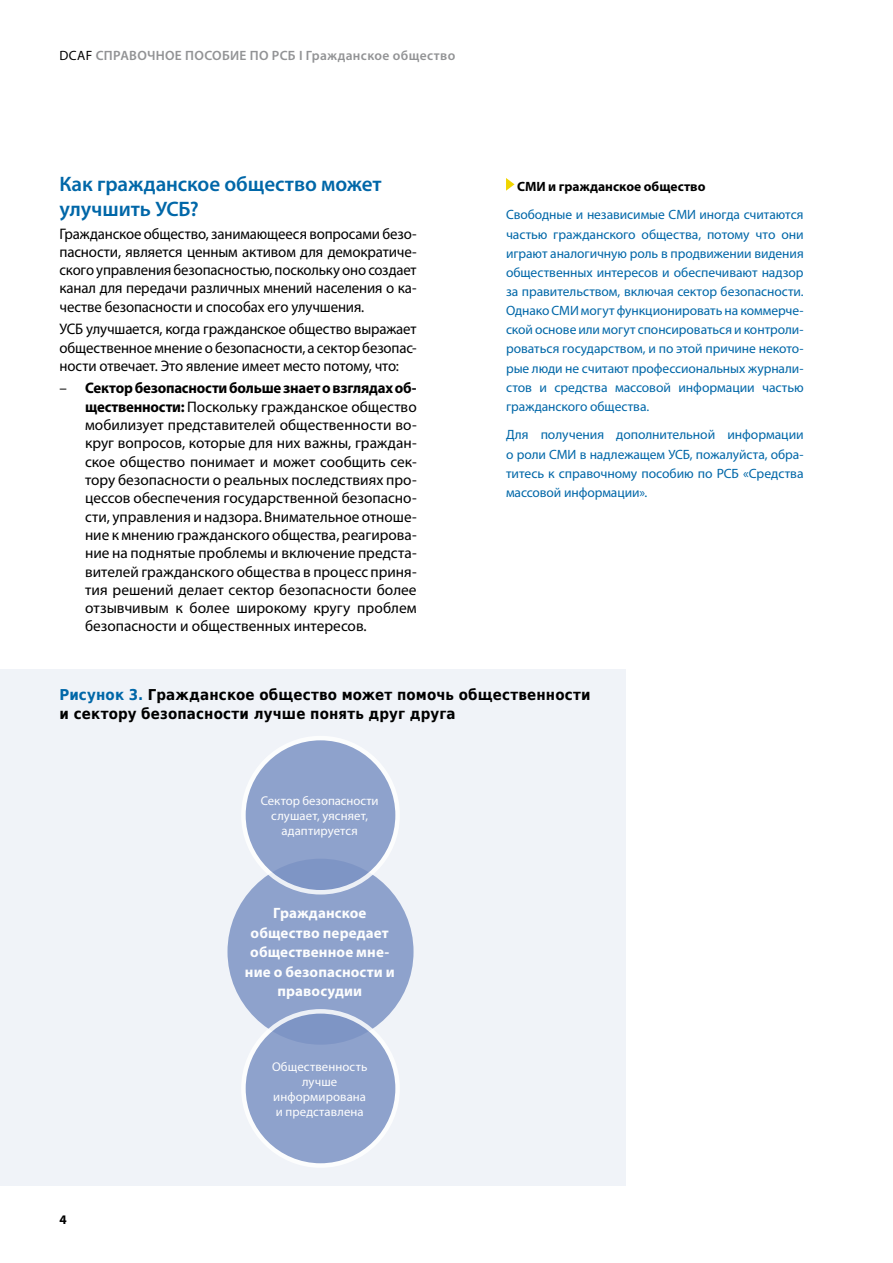
<style>
.page{position:relative;width:893px;height:1263px;background:#fff}
.page>*{position:absolute;margin:0;border:0;box-sizing:border-box;transform-origin:0 0}
.t1{font:600 21px/25.5px "Myriad Pro";letter-spacing:-.005em;color:#0067a8}
.t2{font:15.3px/18.3px "Myriad Pro";letter-spacing:-.005em;color:#000;text-align:justify}
.t3{font:700 15px/19.2px "DejaVu Sans Condensed";letter-spacing:.01em;color:#000}
.t4{font:700 15px/19.5px "Myriad Pro";letter-spacing:.01em;color:#fff;text-align:center}
.t5{font:13.5px/19.2px "Myriad Pro";letter-spacing:-.005em;color:#0067a8;text-align:justify}
.t6{font:600 13.5px "Myriad Pro";letter-spacing:.025em;color:#929395}
.t7{font:700 13.5px "Myriad Pro";color:#000}
.t8{font:700 13.2px "Myriad Pro";color:#000}
.t9{font:12.75px/15px "Myriad Pro";letter-spacing:.01em;color:#fff;text-align:center}
.s1{font-weight:400;color:#000}
.s2{font-weight:700}
.s3{color:#0067a8}
</style>
<div class="page">
<div style="left:0;top:669px;width:625px;height:516px;background:#f0f3f8"></div>
<svg style="left:506px;top:178px;width:8px;height:13px"></svg>
<div style="left:227px;top:859px;width:187px;height:186px;background:#8ea2cc;border-radius:50%"></div>
<svg style="left:243px;top:738px;width:155px;height:154px;background:#91a4cd"></svg>
<div style="left:241px;top:736px;width:159px;height:158px;border:4px solid #fff;border-radius:50%"></div>
<svg style="left:243px;top:1011px;width:155px;height:154px;background:#91a4cd"></svg>
<div style="left:241px;top:1009px;width:159px;height:159px;border:4px solid #fff;border-radius:50%"></div>
<p class="t6" style="left:60px;top:47px;width:397px"><span class="s1">DCAF</span> СПРАВОЧНОЕ ПОСОБИЕ ПО РСБ I Гражданское общество</p>
<h1 class="t1" style="left:60px;top:170px;width:324px">Как гражданское общество может улучшить УСБ?</h1>
<p class="t2" style="left:60px;top:225px;width:359px">Гражданское общество, занимающееся вопросами безо&shy;пасности, является ценным активом для демократиче&shy;ского управления безопасностью, поскольку оно создает канал для передачи различных мнений населения о ка&shy;честве безопасности и способах его улучшения.</p>
<p class="t2" style="left:60px;top:320px;width:359px">УСБ улучшается, когда гражданское общество выражает общественное мнение о безопасности, а сектор безопас&shy;ности отвечает. Это явление имеет место потому, что:</p>
<p class="t2" style="left:85px;top:379px;width:333px;text-indent:-26px">– <span class="s2">Сектор безопасности больше знает о взглядах об&shy;щественности:</span> Поскольку гражданское общество мобилизует представителей общественности во&shy;круг вопросов, которые для них важны, граждан&shy;ское общество понимает и может сообщить сек&shy;тору безопасности о реальных последствиях про&shy;цессов обеспечения государственной безопасно&shy;сти, управления и надзора. Внимательное отноше&shy;ние к мнению гражданского общества, реагирова&shy;ние на поднятые проблемы и включение предста&shy;вителей гражданского общества в процесс приня&shy;тия решений делает сектор безопасности более отзывчивым к более широкому кругу проблем безопасности и общественных интересов.</p>
<p class="t7" style="left:517px;top:179px;width:190px">СМИ и гражданское общество</p>
<p class="t5" style="left:506px;top:206px;width:299px">Свободные и независимые СМИ иногда считаются частью гражданского общества, потому что они играют аналогичную роль в продвижении видения общественных интересов и обеспечивают надзор за правительством, включая сектор безопасности.<br>Однако СМИ могут функционировать на коммерче&shy;ской основе или могут спонсироваться и контроли&shy;роваться государством, и по этой причине некото&shy;рые люди не считают профессиональных журнали&shy;стов и средства массовой информации частью гражданского общества.</p>
<p class="t5" style="left:506px;top:426px;width:299px">Для получения дополнительной информации о роли СМИ в надлежащем УСБ, пожалуйста, обра&shy;титесь к справочному пособию по РСБ «Средства массовой информации».</p>
<p class="t3" style="left:60px;top:684px;width:533px"><span class="s3">Рисунок 3.</span> Гражданское общество может помочь общественности и сектору безопасности лучше понять друг друга</p>
<p class="t9" style="left:261px;top:793px;width:119px">Сектор безопасности слушает, уясняет, адаптируется</p>
<p class="t4" style="left:245px;top:904px;width:151px">Гражданское общество передает общественное мне&shy;ние о безопасности и правосудии</p>
<p class="t8" style="left:60px;top:1212px;width:9px">4</p>
<p class="t9" style="left:272px;top:1059px;width:97px">Общественность лучше информирована и представлена</p>
</div>
